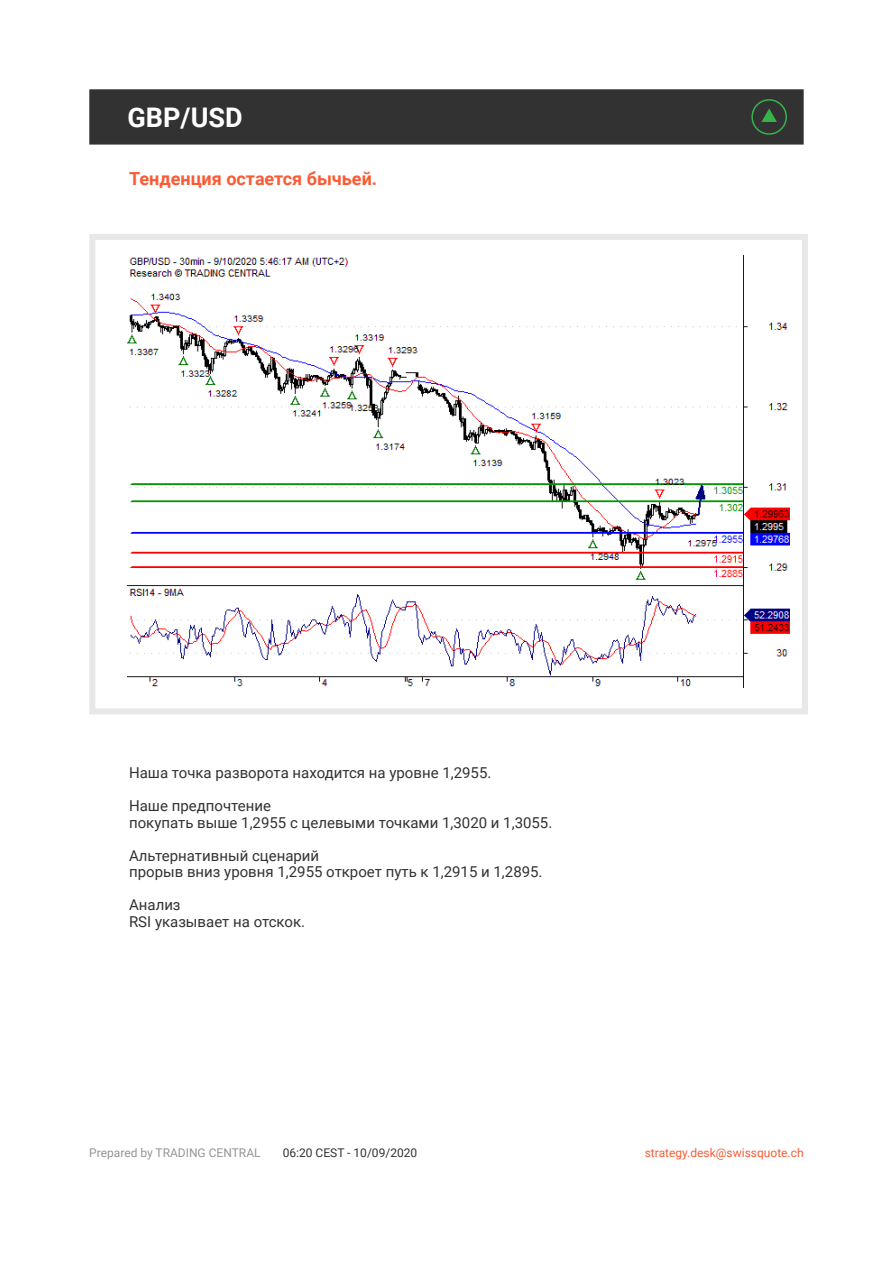
<style>
.page{position:relative;width:893px;height:1263px;background:#fff}
.page>*{position:absolute;margin:0;border:0;box-sizing:border-box;transform-origin:0 0}
.t1{font:700 27px "Roboto";color:#fff}
.t2{font:700 18px "Roboto";color:#fa5b35}
.t3{font:15px/16.5px "Roboto";color:#323232}
.t4{font:12px "Roboto";color:#fa5b35}
.t5{font:12px "Roboto";color:#939598}
.t6{font:12px "Roboto";color:#323232}
</style>
<div class="page">
<div style="left:89px;top:234px;width:719px;height:480px;border:6px solid #e9e8e7"></div>
<div style="left:89px;top:89px;width:715px;height:56px;background:#323232;border:2px solid #323232"></div>
<img style="left:128px;top:255px;width:661px;height:432px">
<svg style="left:751px;top:99px;width:36px;height:36px"></svg>
<h1 class="t1" style="left:128px;top:98px;width:117px">GBP/USD</h1>
<p class="t2" style="left:129px;top:166px;width:250px">Tенденция остается бычьей.</p>
<p class="t3" style="left:129px;top:764px;width:364px">Наша точка разворота находится на уровне 1,2955.</p>
<p class="t3" style="left:129px;top:797px;width:425px">Наше предпочтение<br>покупать выше 1,2955 с целевыми точками 1,3020 и 1,3055.</p>
<p class="t3" style="left:129px;top:846px;width:415px">Альтернативный сценарий<br>прорыв вниз уровня 1,2955 откроет путь к 1,2915 и 1,2895.</p>
<p class="t3" style="left:129px;top:896px;width:177px">Анализ<br>RSI указывает на отскок.</p>
<p class="t5" style="left:89px;top:1144px;width:173px">Prepared by TRADING CENTRAL</p>
<p class="t6" style="left:283px;top:1144px;width:136px">06:20 CEST - 10/09/2020</p>
<p class="t4" style="left:645px;top:1144px;width:160px">strategy.desk@swissquote.ch</p>
</div>
